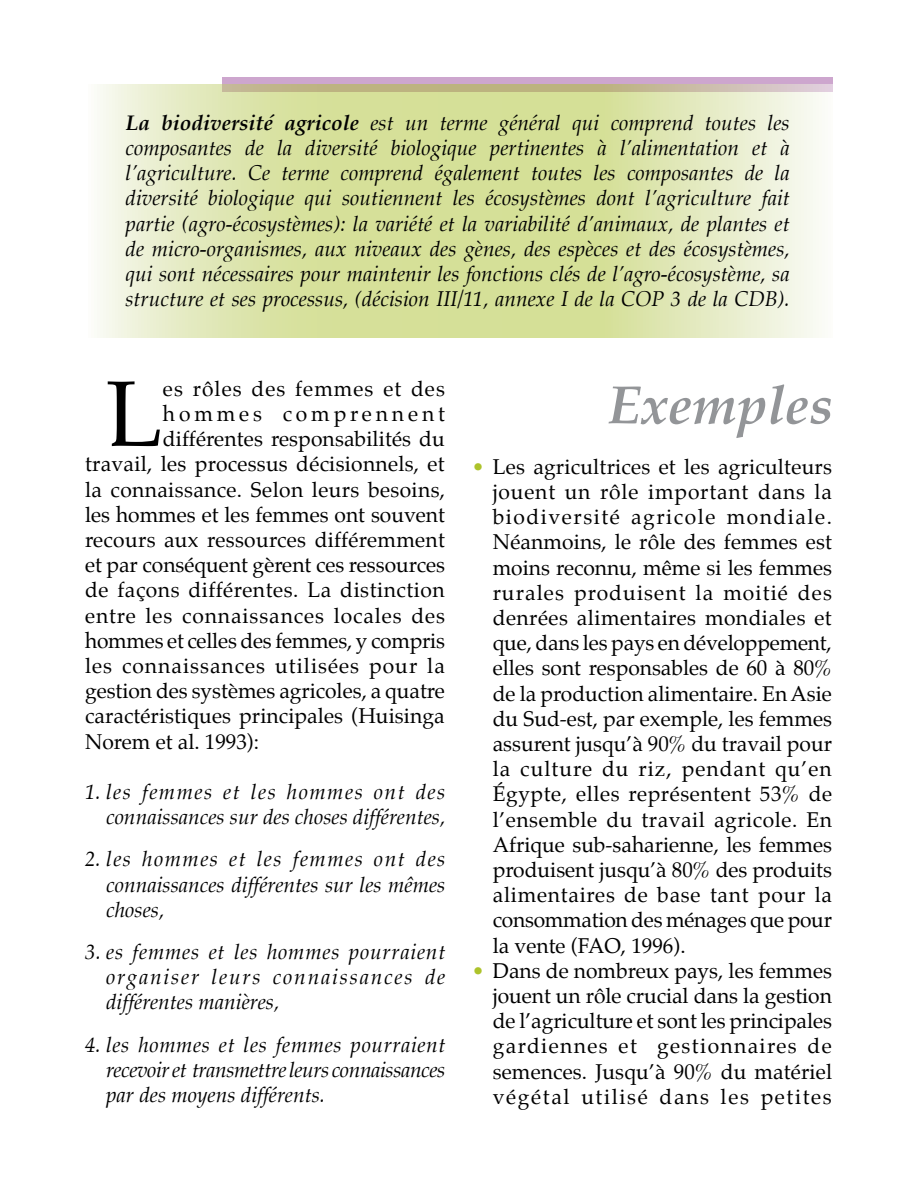
<style>
.page{position:relative;width:918px;height:1188px;background:#fff}
.page>*{position:absolute;margin:0;border:0;box-sizing:border-box;transform-origin:0 0}
.t1{font:93.3px "Palatino";color:#000}
.t2{font:italic 700 54px "Palatino";color:#939598}
.t3{font:21px/25.2px "Palatino";letter-spacing:.005em;color:#000;text-align:justify}
.t4{font:italic 21px/25.2px "Palatino";color:#000;text-align:justify}
.t5{font:21px "Palatino";letter-spacing:.05em;color:#000}
.t6{font:21px "Palatino";letter-spacing:.025em;color:#000}
.t7{font:21px "Palatino";letter-spacing:.045em;color:#000}
.t8{font:21px "Palatino";letter-spacing:.185em;color:#000}
.s1{font-weight:700}
.s2{color:#adc32b}
</style>
<div class="page">
<div style="left:222px;top:78px;width:611px;height:14px;background:#cda6ce"></div>
<svg style="left:97px;top:84px;width:736px;height:253px;background:#dee5b1"></svg>
<p class="t4" style="left:125px;top:110px;width:666px"><span class="s1">La biodiversité agricole</span> est un terme général qui comprend toutes les composantes de la diversité biologique pertinentes à l’alimentation et à l’agriculture. Ce terme comprend également toutes les composantes de la diversité biologique qui soutiennent les écosystèmes dont l’agriculture fait partie (agro-écosystèmes): la variété et la variabilité d’animaux, de plantes et de micro-organismes, aux niveaux des gènes, des espèces et des écosystèmes, qui sont nécessaires pour maintenir les fonctions clés de l’agro-écosystème, sa structure et ses processus, (décision III/11, annexe I de la COP 3 de la CDB).</p>
<h1 class="t1" style="left:106px;top:337px;width:58px">L</h1>
<p class="t5" style="left:163px;top:371px;width:283px">es rôles des femmes et des</p>
<p class="t8" style="left:163px;top:396px;width:283px">hommes comprennent</p>
<p class="t3" style="left:163px;top:426px;width:283px">différentes responsabilités du</p>
<p class="t3" style="left:85px;top:451px;width:361px">travail, les processus décisionnels, et</p>
<p class="t3" style="left:85px;top:477px;width:362px">la connaissance. Selon leurs besoins,</p>
<p class="t3" style="left:85px;top:502px;width:362px">les hommes et les femmes ont souvent</p>
<p class="t3" style="left:85px;top:527px;width:361px">recours aux ressources différemment</p>
<p class="t3" style="left:85px;top:552px;width:362px">et par conséquent gèrent ces ressources</p>
<p class="t6" style="left:85px;top:573px;width:361px">de façons différentes. La distinction</p>
<p class="t7" style="left:85px;top:598px;width:362px">entre les connaissances locales des</p>
<p class="t3" style="left:85px;top:628px;width:362px">hommes et celles des femmes, y compris</p>
<p class="t5" style="left:85px;top:648px;width:361px">les connaissances utilisées pour la</p>
<p class="t3" style="left:85px;top:678px;width:361px">gestion des systèmes agricoles, a quatre</p>
<p class="t3" style="left:85px;top:703px;width:361px">caractéristiques principales (Huisinga</p>
<p class="t3" style="left:85px;top:729px;width:176px">Norem et al. 1993):</p>
<p class="t4" style="left:85px;top:779px;width:362px;text-align:right">1. les femmes et les hommes ont des connaissances sur des choses différentes,</p>
<p class="t4" style="left:106px;top:847px;width:341px;text-indent:-21px">2. les hommes et les femmes ont des connaissances différentes sur les mêmes choses,</p>
<p class="t4" style="left:106px;top:939px;width:341px;text-indent:-21px">3. es femmes et les hommes pourraient organiser leurs connaissances de différentes manières,</p>
<p class="t4" style="left:106px;top:1032px;width:341px;text-indent:-21px">4. les hommes et les femmes pourraient recevoiret transmettreleurs connaissances par des moyens différents.</p>
<h2 class="t2" style="left:608px;top:362px;width:226px">Exemples</h2>
<p class="t3" style="left:493px;top:454px;width:341px;text-indent:-21px"><span class="s2">•</span> Les agricultrices et les agriculteurs jouent un rôle important dans la biodiversité agricole mondiale.<br>Néanmoins, le rôle des femmes est moins reconnu, même si les femmes rurales produisent la moitié des denrées alimentaires mondiales et que, dans les pays en développement, elles sont responsables de 60 à 80% de la production alimentaire. En Asie du Sud-est, par exemple, les femmes assurent jusqu’à 90% du travail pour la culture du riz, pendant qu’en Égypte, elles représentent 53% de l’ensemble du travail agricole. En Afrique sub-saharienne, les femmes produisent jusqu’à 80% des produits alimentaires de base tant pour la consommation des ménages que pour la vente (FAO, 1996).</p>
<p class="t3" style="left:493px;top:958px;width:341px;text-indent:-21px"><span class="s2">•</span> Dans de nombreux pays, les femmes jouent un rôle crucial dans la gestion de l’agriculture et sont les principales gardiennes et gestionnaires de semences. Jusqu’à 90% du matériel végétal utilisé dans les petites</p>
</div>
